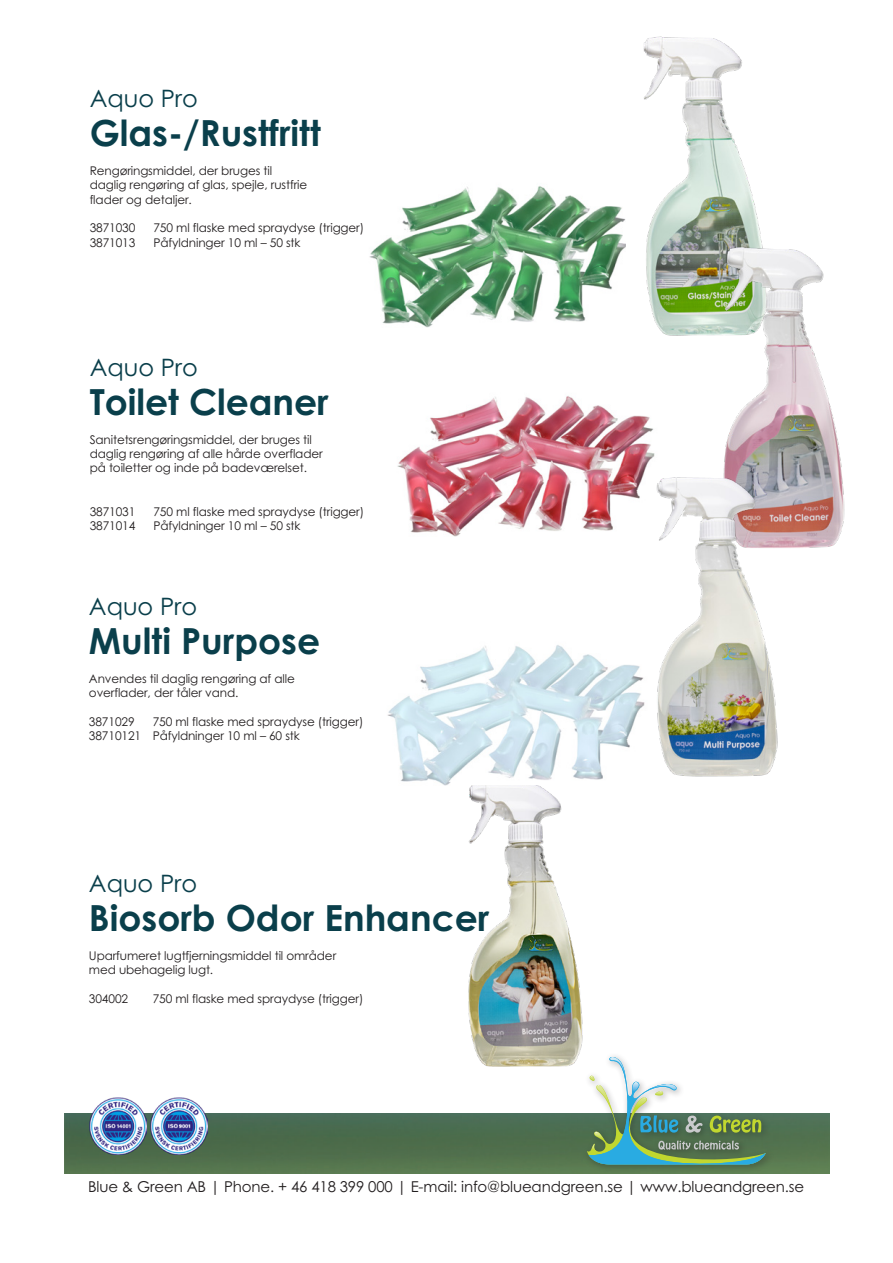
<style>
.page{position:relative;width:893px;height:1263px;background:#fff}
.page>*{position:absolute;margin:0;border:0;box-sizing:border-box;transform-origin:0 0}
.Produktnamn{font:700 36px "Century Gothic Pro";color:#0a3f4b}
.Produktnamn-2{font:24px "Century Gothic Pro";color:#0a3f4b}
.Brödtext{font:15px "Century Gothic Pro";letter-spacing:-.01em;color:#231f20}
.Brödtext-2{font:12px/14.4px "Century Gothic Pro";letter-spacing:-.01em;color:#231f20}
</style>
<div class="page">
<img style="left:387px;top:645px;width:248px;height:141px">
<img style="left:369px;top:186px;width:256px;height:142px">
<img style="left:625px;top:36px;width:136px;height:300px">
<img style="left:701px;top:238px;width:144px;height:310px">
<img style="left:64px;top:1113px;width:766px;height:61px">
<div style="left:582px;top:1052px;width:193px;height:122px;background:#231f20;opacity:.3"></div>
<svg style="left:587px;top:1057px;width:179px;height:111px"></svg>
<img style="left:150px;top:1097px;width:58px;height:57px">
<img style="left:90px;top:1097px;width:57px;height:57px">
<img style="left:397px;top:396px;width:258px;height:141px">
<img style="left:635px;top:467px;width:152px;height:310px">
<img style="left:447px;top:785px;width:152px;height:289px">
<p class="Produktnamn-2" style="left:90px;top:84px;width:110px">Aquo Pro</p>
<p class="Produktnamn" style="left:90px;top:110px;width:233px">Glas-/Rustfritt</p>
<p class="Brödtext-2" style="left:90px;top:163px;width:219px">Rengøringsmiddel, der bruges til daglig rengøring af glas, spejle, rustfrie flader og detaljer.</p>
<p class="Brödtext-2" style="left:90px;top:221px;width:47px">3871030</p>
<p class="Brödtext-2" style="left:153px;top:221px;width:212px">750 ml flaske med spraydyse (trigger)</p>
<p class="Brödtext-2" style="left:90px;top:235px;width:47px">3871013</p>
<p class="Brödtext-2" style="left:153px;top:235px;width:149px">Påfyldninger 10 ml – 50 stk</p>
<p class="Produktnamn-2" style="left:90px;top:353px;width:110px">Aquo Pro</p>
<p class="Produktnamn" style="left:90px;top:379px;width:241px">Toilet Cleaner</p>
<p class="Brödtext-2" style="left:90px;top:432px;width:235px">Sanitetsrengøringsmiddel, der bruges til daglig rengøring af alle hårde overflader på toiletter og inde på badeværelset.</p>
<p class="Brödtext-2" style="left:90px;top:504px;width:47px">3871031</p>
<p class="Brödtext-2" style="left:153px;top:504px;width:212px">750 ml flaske med spraydyse (trigger)</p>
<p class="Brödtext-2" style="left:90px;top:518px;width:47px">3871014</p>
<p class="Brödtext-2" style="left:153px;top:518px;width:149px">Påfyldninger 10 ml – 50 stk</p>
<p class="Produktnamn-2" style="left:89px;top:592px;width:110px">Aquo Pro</p>
<p class="Produktnamn" style="left:89px;top:618px;width:233px">Multi Purpose</p>
<p class="Brödtext-2" style="left:89px;top:671px;width:207px">Anvendes til daglig rengøring af alle overflader, der tåler vand.</p>
<p class="Brödtext-2" style="left:89px;top:714px;width:47px">3871029</p>
<p class="Brödtext-2" style="left:153px;top:714px;width:212px">750 ml flaske med spraydyse (trigger)</p>
<p class="Brödtext-2" style="left:89px;top:729px;width:212px">38710121 Påfyldninger 10 ml – 60 stk</p>
<p class="Produktnamn-2" style="left:89px;top:869px;width:110px">Aquo Pro</p>
<p class="Produktnamn" style="left:89px;top:896px;width:402px">Biosorb Odor Enhancer</p>
<p class="Brödtext-2" style="left:89px;top:948px;width:249px">Uparfumeret lugtfjerningsmiddel til områder med ubehagelig lugt.</p>
<p class="Brödtext-2" style="left:89px;top:991px;width:41px">304002</p>
<p class="Brödtext-2" style="left:153px;top:991px;width:212px">750 ml flaske med spraydyse (trigger)</p>
<p class="Brödtext" style="left:88px;top:1178px;width:718px">Blue &amp; Green AB | Phone. + 46 418 399 000 | E-mail: info@blueandgreen.se | www.blueandgreen.se</p>
</div>
